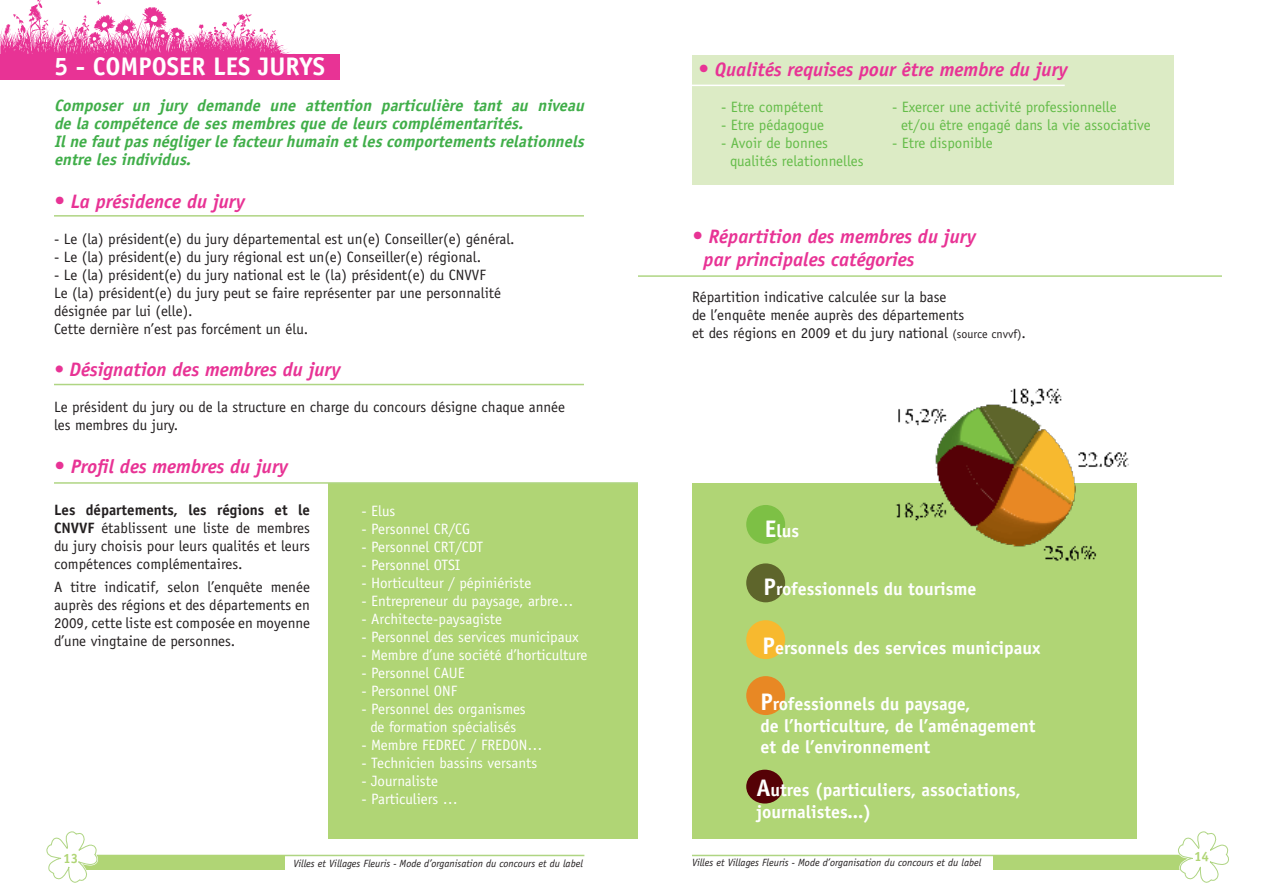
<style>
.page{position:relative;width:1276px;height:893px;background:#fff}
.page>*{position:absolute;margin:0;border:0;box-sizing:border-box;transform-origin:0 0}
.t1{font:700 25.5px "Officina Sans";color:#fff}
.t2{font:italic 700 19.5px/23.4px "Officina Sans";color:#e83395}
.t3{font:700 18px/21.6px "Officina Sans";color:#fff}
.t4{font:italic 700 16.5px/18px "Officina Sans";color:#40ae49}
.t5{font:15px/18px "Officina Sans";color:#231f20}
.t6{font:15px/18px "Officina Sans";color:#fff;text-align:center}
.t7{font:15px/18px "Officina Sans";color:#64bc49}
.t8{font:700 13.5px "Officina Sans";color:#b0d575}
.t9{font:italic 10.5px "Officina Sans";color:#231f20}
.s1{font-size:21px}
.s2{font-weight:700}
.s3{font-size:12px}
.s4{font-size:24px}
</style>
<div class="page">
<div style="left:692px;top:484px;width:444px;height:355px;background:#b0d575"></div>
<div style="left:746px;top:505px;width:39px;height:39px;background:#7dc045;border-radius:50%"></div>
<div style="left:746px;top:563px;width:39px;height:39px;background:#5e652b;border-radius:50%"></div>
<div style="left:746px;top:620px;width:39px;height:39px;background:#f7b92f;border-radius:50%"></div>
<div style="left:746px;top:676px;width:39px;height:39px;background:#e88824;border-radius:50%"></div>
<div style="left:746px;top:770px;width:37px;height:33px;background:#550106;border-radius:50%"></div>
<div style="left:328px;top:484px;width:310px;height:355px;background:#b0d575"></div>
<hr style="left:54px;top:215px;width:530px;height:2px;background:#afd583">
<hr style="left:638px;top:275px;width:584px;height:2px;background:#afd583">
<hr style="left:54px;top:384px;width:530px;height:1px;background:#afd583">
<hr style="left:54px;top:482px;width:584px;height:2px;background:#afd583">
<img style="left:886px;top:388px;width:251px;height:186px">
<div style="left:0;top:54px;width:339px;height:25px;background:#e83395"></div>
<div style="left:692px;top:55px;width:481px;height:130px;background:#dcebc5"></div>
<hr style="left:680px;top:85px;width:384px;height:1px;background:#fff">
<svg style="left:0;top:0;width:291px;height:54px"></svg>
<hr style="left:63px;top:855px;width:521px;height:1px;background:#afd583">
<div style="left:71px;top:856px;width:214px;height:14px;background:#b0d575"></div>
<svg style="left:46px;top:831px;width:52px;height:52px"></svg>
<hr style="left:692px;top:855px;width:501px;height:1px;background:#afd583">
<div style="left:992px;top:856px;width:201px;height:14px;background:#b0d575"></div>
<svg style="left:1177px;top:831px;width:52px;height:52px"></svg>
<h1 class="t1" style="left:54px;top:51px;width:273px">5 - COMPOSER LES JURYS</h1>
<p class="t4" style="left:54px;top:96px;width:536px">Composer un jury demande une attention particulière tant au niveau de lacompétence de sesmembresque de leurscomplémentarités.<br>Ilne fautpasnégligerle facteurhumain etlescomportementsrelationnels entre lesindividus.</p>
<h2 class="t2" style="left:54px;top:190px;width:193px"><span class="s1">•</span> La présidence du jury</h2>
<p class="t5" style="left:54px;top:230px;width:462px">- Le (la) président(e) du jury départemental est un(e) Conseiller(e) général.</p>
<p class="t5" style="left:54px;top:248px;width:428px">- Le (la) président(e) du jury régional est un(e) Conseiller(e) régional.</p>
<p class="t5" style="left:54px;top:266px;width:449px">- Le (la) président(e) du jury national est le (la) président(e) du CNVVF Le (la) président(e) du jury peut se faire représenter par une personnalité désignée par lui (elle).<br>Cette dernière n’est pas forcément un élu.</p>
<h2 class="t2" style="left:54px;top:357px;width:288px">• Désignation des membres du jury</h2>
<p class="t5" style="left:54px;top:398px;width:512px">Le président du jury ou de la structure en charge du concours désigne chaque année les membres du jury.</p>
<h2 class="t2" style="left:54px;top:455px;width:236px"><span class="s1">•</span> Profil des membres du jury</h2>
<p class="t5" style="left:54px;top:501px;width:257px;text-align:justify"><span class="s2">Les départements, les régions et le CNVVF</span> établissent une liste de membres du jury choisis pour leurs qualités et leurs compétences complémentaires.</p>
<p class="t5" style="left:54px;top:577px;width:257px;text-align:justify">A titre indicatif, selon l’enquête menée auprès des régions et des départements en 2009, cette liste est composée en moyenne d’une vingtaine de personnes.</p>
<p class="t6" style="left:361px;top:502px;width:35px">- Elus</p>
<p class="t6" style="left:361px;top:520px;width:110px">- Personnel CR/CG</p>
<p class="t6" style="left:361px;top:538px;width:123px">- Personnel CRT/CDT</p>
<p class="t6" style="left:361px;top:556px;width:100px">- Personnel OTSI</p>
<p class="t6" style="left:361px;top:574px;width:171px">- Horticulteur / pépiniériste</p>
<p class="t6" style="left:361px;top:592px;width:214px">- Entrepreneur du paysage, arbre…</p>
<p class="t6" style="left:361px;top:610px;width:142px">- Architecte-paysagiste</p>
<p class="t6" style="left:361px;top:628px;width:219px">- Personnel des services municipaux</p>
<p class="t6" style="left:361px;top:646px;width:227px">- Membre d’une société d’horticulture</p>
<p class="t6" style="left:361px;top:664px;width:105px">- Personnel CAUE</p>
<p class="t6" style="left:361px;top:682px;width:97px">- Personnel ONF</p>
<p class="t6" style="left:361px;top:700px;width:166px">- Personnel des organismes de formation spécialisés</p>
<p class="t6" style="left:361px;top:736px;width:182px">- Membre FEDREC / FREDON…</p>
<p class="t6" style="left:361px;top:754px;width:177px">- Technicien bassins versants</p>
<p class="t6" style="left:361px;top:772px;width:78px">- Journaliste</p>
<p class="t6" style="left:361px;top:790px;width:98px">- Particuliers …</p>
<h2 class="t2" style="left:698px;top:58px;width:371px"><span class="s1">•</span> Qualités requises pour être membre du jury</h2>
<p class="t7" style="left:721px;top:98px;width:103px">- Etre compétent</p>
<p class="t7" style="left:721px;top:116px;width:105px">- Etre pédagogue</p>
<p class="t7" style="left:730px;top:134px;width:135px;text-indent:-9px">- Avoir de bonnes qualités relationnelles</p>
<p class="t7" style="left:901px;top:98px;width:251px;text-indent:-9px">- Exercer une activité professionnelle et/ou être engagé dans la vie associative</p>
<p class="t7" style="left:892px;top:134px;width:102px">- Etre disponible</p>
<h2 class="t2" style="left:703px;top:224px;width:274px;text-indent:-12px"><span class="s1">•</span> Répartition des membres du jury par principales catégories</h2>
<p class="t5" style="left:692px;top:288px;width:335px">Répartition indicative calculée sur la base<br>de l’enquête menée auprès des départements<br>et des régions en 2009 et du jury national <span class="s3">(source cnvvf)</span>.</p>
<p class="t3" style="left:765px;top:520px;width:36px"><span class="s4">E</span>lus</p>
<p class="t3" style="left:763px;top:578px;width:214px"><span class="s4">P</span>rofessionnels du tourisme</p>
<p class="t3" style="left:762px;top:637px;width:279px"><span class="s4">P</span>ersonnels des services municipaux</p>
<p class="t3" style="left:760px;top:693px;width:276px"><span class="s4">P</span>rofessionnels du paysage,<br>de l’horticulture, de l’aménagement et de l’environnement</p>
<p class="t3" style="left:756px;top:779px;width:266px"><span class="s4">A</span>utres (particuliers, associations, journalistes...)</p>
<p class="t8" style="left:63px;top:850px;width:17px">13</p>
<p class="t9" style="left:293px;top:858px;width:291px">Villes et Villages Fleuris - Mode d’organisation du concours et du label</p>
<p class="t9" style="left:692px;top:857px;width:291px">Villes et Villages Fleuris - Mode d’organisation du concours et du label</p>
<p class="t8" style="left:1194px;top:848px;width:17px">14</p>
</div>
